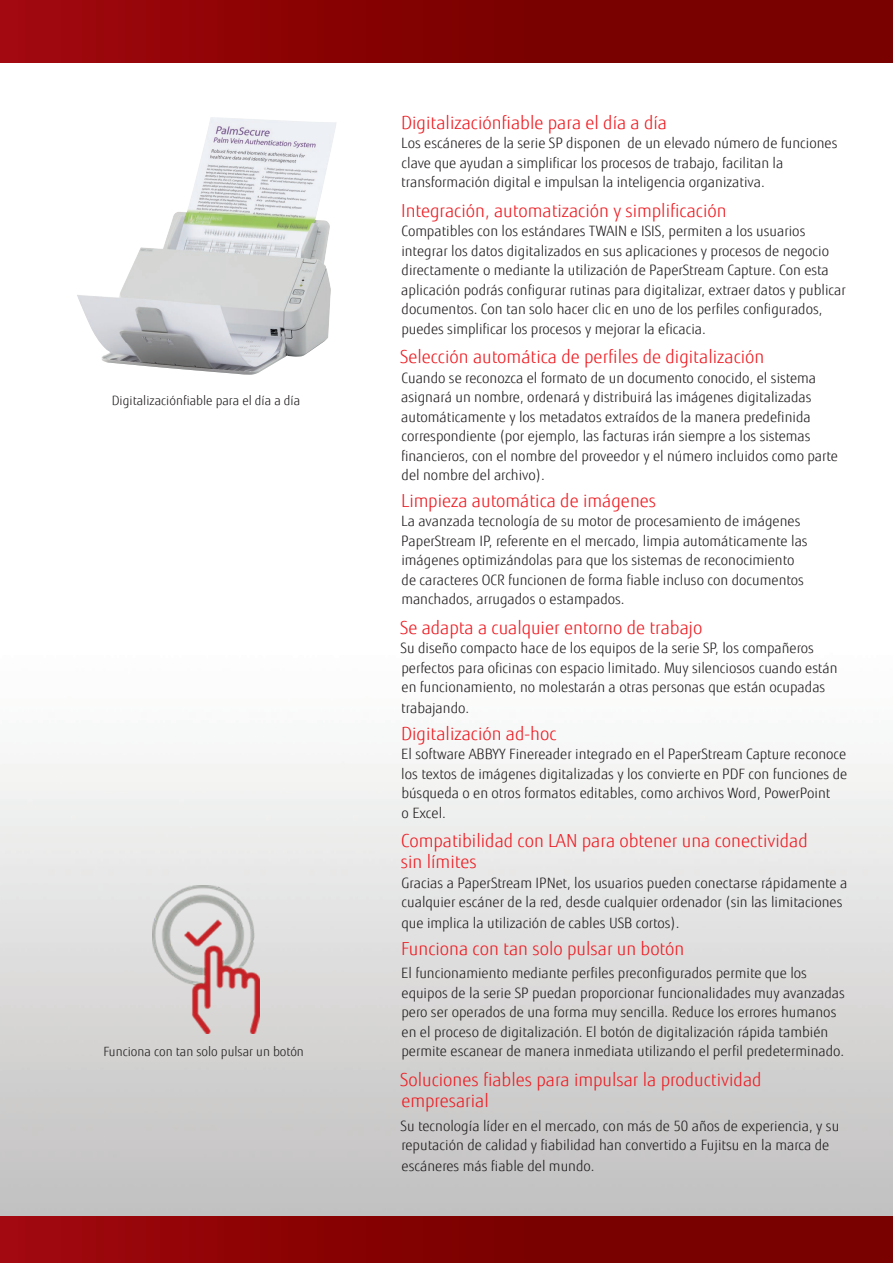
<style>
.page{position:relative;width:893px;height:1263px;background:#fff}
.page>*{position:absolute;margin:0;border:0;box-sizing:border-box;transform-origin:0 0}
.t1{font:300 18px/21px "Fujitsu Sans";color:#ee1d23}
.t2{font:300 14.25px/19.5px "Fujitsu Sans";color:#231f20}
.t3{font:300 12.75px "Fujitsu Sans";color:#231f20}
</style>
<div class="page">
<img style="left:0;top:761px;width:893px;height:455px">
<div style="left:0;top:1216px;width:893px;height:47px;background:linear-gradient(to right,#9b060a,#6f0000)"></div>
<div style="left:0;top:0;width:893px;height:63px;background:linear-gradient(to right,#9b060a,#6f0000)"></div>
<img style="left:77px;top:117px;width:259px;height:258px">
<img style="left:153px;top:885px;width:106px;height:148px">
<p class="t3" style="left:112px;top:393px;width:190px">Digitalizaciónfiable para el día a día</p>
<p class="t3" style="left:103px;top:1043px;width:202px">Funciona con tan solo pulsar un botón</p>
<p class="t1" style="left:401px;top:112px;width:267px">Digitalizaciónfiable para el día a día</p>
<p class="t2" style="left:401px;top:133px;width:438px">Los escáneres de la serie SP disponen de un elevado número de funciones clave que ayudan a simplificar los procesos de trabajo, facilitan la transformación digital e impulsan la inteligencia organizativa.</p>
<p class="t1" style="left:401px;top:200px;width:327px">Integración, automatización y simplificación</p>
<p class="t2" style="left:401px;top:221px;width:446px">Compatibles con los estándares TWAIN e ISIS, permiten a los usuarios integrar los datos digitalizados en sus aplicaciones y procesos de negocio directamente o mediante la utilización de PaperStream Capture. Con esta aplicación podrás configurar rutinas para digitalizar, extraer datos y publicar documentos. Con tan solo hacer clic en uno de los perfiles configurados, puedes simplificar los procesos y mejorar la eficacia.</p>
<p class="t1" style="left:400px;top:346px;width:366px">Selección automática de perfiles de digitalización</p>
<p class="t2" style="left:401px;top:368px;width:439px">Cuando se reconozca el formato de un documento conocido, el sistema asignará un nombre, ordenará y distribuirá las imágenes digitalizadas automáticamente y los metadatos extraídos de la manera predefinida correspondiente (por ejemplo, las facturas irán siempre a los sistemas financieros, con el nombre del proveedor y el número incluidos como parte del nombre del archivo).</p>
<p class="t1" style="left:401px;top:490px;width:256px">Limpieza automática de imágenes</p>
<p class="t2" style="left:401px;top:511px;width:408px">La avanzada tecnología de su motor de procesamiento de imágenes PaperStream IP, referente en el mercado, limpia automáticamente las imágenes optimizándolas para que los sistemas de reconocimiento de caracteres OCR funcionen de forma fiable incluso con documentos manchados, arrugados o estampados.</p>
<p class="t1" style="left:400px;top:617px;width:304px">Se adapta a cualquier entorno de trabajo</p>
<p class="t2" style="left:401px;top:638px;width:438px">Su diseño compacto hace de los equipos de la serie SP, los compañeros perfectos para oficinas con espacio limitado. Muy silenciosos cuando están en funcionamiento, no molestarán a otras personas que están ocupadas</p>
<p class="t2" style="left:401px;top:698px;width:70px">trabajando.</p>
<p class="t1" style="left:401px;top:723px;width:157px">Digitalización ad-hoc</p>
<p class="t2" style="left:401px;top:744px;width:448px">El software ABBYY Finereader integrado en el PaperStream Capture reconoce los textos de imágenes digitalizadas y los convierte en PDF con funciones de búsqueda o en otros formatos editables, como archivos Word, PowerPoint<br>o Excel.</p>
<p class="t1" style="left:401px;top:830px;width:408px">Compatibilidad con LAN para obtener una conectividad sin límites</p>
<p class="t2" style="left:402px;top:873px;width:447px">Gracias a PaperStream IPNet, los usuarios pueden conectarse rápidamente a cualquier escáner de la red, desde cualquier ordenador (sin las limitaciones</p>
<p class="t2" style="left:402px;top:913px;width:280px">que implica la utilización de cables USB cortos).</p>
<p class="t1" style="left:401px;top:938px;width:285px">Funciona con tan solo pulsar un botón</p>
<p class="t2" style="left:401px;top:964px;width:445px">El funcionamiento mediante perfiles preconfigurados permite que los equipos de la serie SP puedan proporcionar funcionalidades muy avanzadas pero ser operados de una forma muy sencilla. Reduce los errores humanos en el proceso de digitalización. El botón de digitalización rápida también permite escanear de manera inmediata utilizando el perfil predeterminado.</p>
<p class="t1" style="left:400px;top:1069px;width:363px">Soluciones fiables para impulsar la productividad empresarial</p>
<p class="t2" style="left:401px;top:1116px;width:440px">Su tecnología líder en el mercado, con más de 50 años de experiencia, y su reputación de calidad y fiabilidad han convertido a Fujitsu en la marca de</p>
<p class="t2" style="left:402px;top:1156px;width:195px">escáneres más fiable del mundo.</p>
</div>
